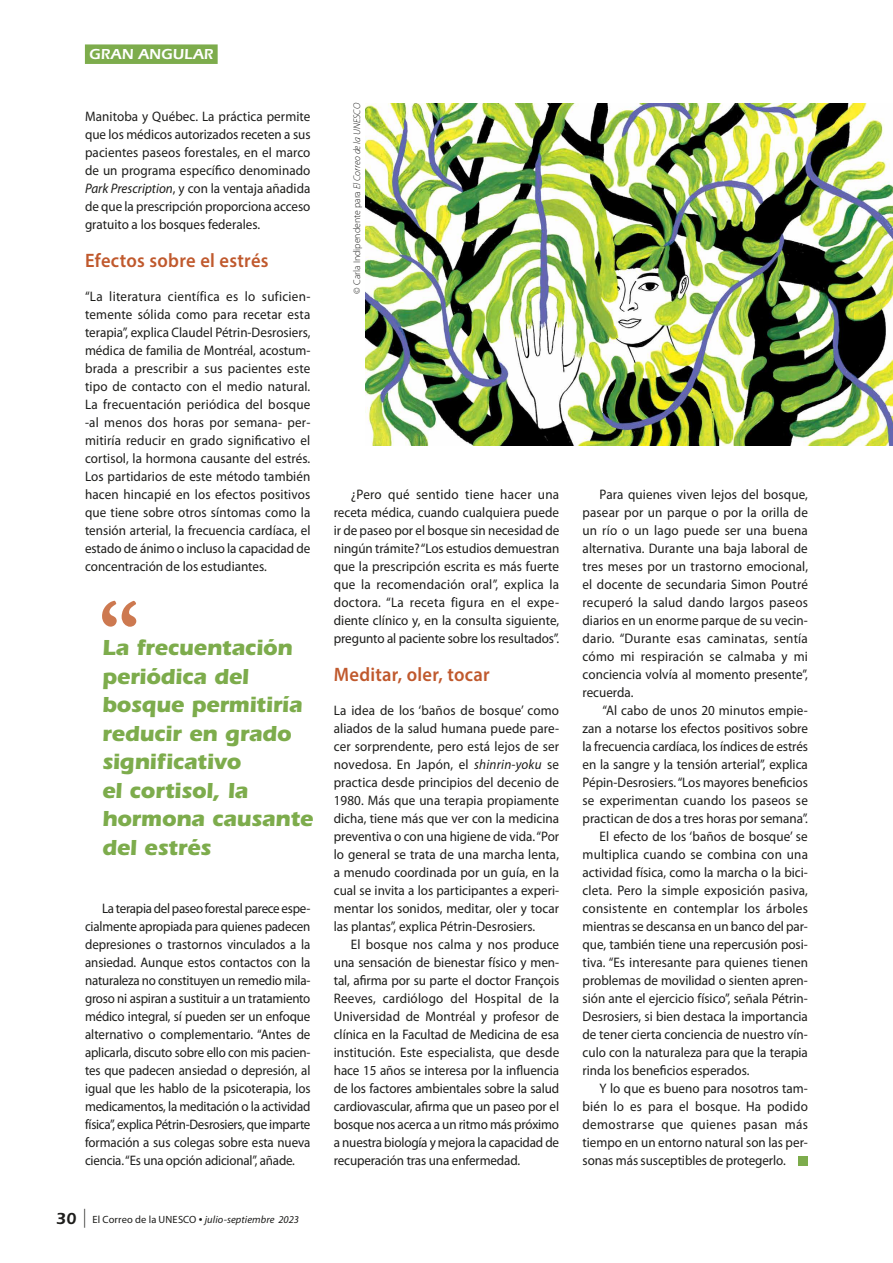
<style>
.page{position:relative;width:893px;height:1263px;background:#fff}
.page>*{position:absolute;margin:0;border:0;box-sizing:border-box;transform-origin:0 0}
.t1{font:700 22.5px/28.5px "ITC Eras Std";letter-spacing:-.015em;color:#7dac4c}
.t2{font:600 19.5px "Myriad Pro";letter-spacing:.015em;color:#c0592d;scale:.95 1}
.t3{font:600 15px "ITC Eras Std";letter-spacing:.03em;color:#fff}
.t4{font:13.8px/18px "Myriad Pro";color:#1d1d1b;text-align:justify;scale:.95 1}
.t5{font:13.8px/18px "Myriad Pro";color:#1d1d1b;text-align:justify;scale:.94 1}
.t6{font:13.8px "Myriad Pro";letter-spacing:.02em;color:#1d1d1b;scale:.95 1}
.t7{font:13.8px "Myriad Pro";letter-spacing:.025em;color:#1d1d1b;scale:.95 1}
.t8{font:italic 10.5px "Myriad Pro";letter-spacing:.01em;color:#1d1d1b}
.t9{font:300 9.75px "Myriad Pro";color:#1d1d1b}
.s1{font-style:italic}
.s2{font-family:"ITC Eras Std";font-weight:600;font-style:normal;font-size:16.5px}
.s3{font-style:normal;font-size:18.9px}
.s4{font-style:normal}
.s5{font-style:normal;font-size:13.5px}
</style>
<div class="page">
<img style="left:366px;top:103px;width:527px;height:342px">
<div style="left:85px;top:44px;width:133px;height:20px;background:#7dac4c"></div>
<div style="left:799px;top:1156px;width:9px;height:9px;background:#7dac4c"></div>
<svg style="left:102px;top:601px;width:34px;height:26px"></svg>
<p class="t3" style="left:89px;top:46px;width:126px">GRAN ANGULAR</p>
<p class="t4" style="left:85px;top:107px;width:239px">Manitoba y Québec. La práctica permite que los médicos autorizados receten a sus pacientes paseos forestales, en el marco de un programa específico denominado <span class="s1">Park Prescription</span>, y con la ventaja añadida de que la prescripción proporciona acceso gratuito a los bosques federales.</p>
<h2 class="t2" style="left:85px;top:248px;width:195px">Efectos sobre el estrés</h2>
<p class="t4" style="left:85px;top:287px;width:239px">“La literatura científica es lo suficien&shy;temente sólida como para recetar esta terapia”, explica Claudel Pétrin-Desrosiers, médica de familia de Montréal, acostum&shy;brada a prescribir a sus pacientes este tipo de contacto con el medio natural.<br>La frecuentación periódica del bosque -al menos dos horas por semana- per&shy;mitiría reducir en grado significativo el cortisol, la hormona causante del estrés.<br>Los partidarios de este método también hacen hincapié en los efectos positivos que tiene sobre otros síntomas como la tensión arterial, la frecuencia cardíaca, el estado de ánimo o incluso la capacidad de concentración de los estudiantes.</p>
<h1 class="t1" style="left:102px;top:633px;width:213px">La frecuentación periódica del bosque permitiría reducir en grado significativo<br>el cortisol, la hormona causante del estrés</h1>
<p class="t5" style="left:85px;top:899px;width:241px;text-indent:17px">La terapia del paseo forestal parece espe&shy;cialmente apropiada para quienes padecen depresiones o trastornos vinculados a la ansiedad. Aunque estos contactos con la naturaleza no constituyen un remedio mila&shy;groso ni aspiran a sustituir a un tratamiento médico integral, sí pueden ser un enfoque alternativo o complementario. “Antes de aplicarla, discuto sobre ello con mis pacien&shy;tes que padecen ansiedad o depresión, al igual que les hablo de la psicoterapia, los medicamentos, la meditación o la actividad física”, explica Pétrin-Desrosiers, que imparte formación a sus colegas sobre esta nueva ciencia. “Es una opción adicional”, añade.</p>
<p class="t8" style="left:56px;top:1212px;width:244px"><span class="s2">30</span> <span class="s3">|</span> <span class="s4">El Correo de la UNESCO</span> <span class="s5">•</span> julio-septiembre 2023</p>
<p class="t9" style="left:352px;top:294px;width:192px;rotate:-90deg">© Carla Indipendente para <span class="s1">El Correo de la UNESCO</span></p>
<p class="t4" style="left:334px;top:485px;width:239px;text-indent:17px">¿Pero qué sentido tiene hacer una receta médica, cuando cualquiera puede ir de paseo por el bosque sin necesidad de ningún trámite? “Los estudios demuestran que la prescripción escrita es más fuerte que la recomendación oral”, explica la doctora. “La receta figura en el expe&shy;diente clínico y, en la consulta siguiente, pregunto al paciente sobre los resultados”.</p>
<h2 class="t2" style="left:334px;top:662px;width:166px">Meditar, oler, tocar</h2>
<p class="t4" style="left:334px;top:701px;width:239px">La idea de los ‘baños de bosque’ como aliados de la salud humana puede pare&shy;cer sorprendente, pero está lejos de ser novedosa. En Japón, el <span class="s1">shinrin-yoku</span> se practica desde principios del decenio de 1980. Más que una terapia propiamente dicha, tiene más que ver con la medicina preventiva o con una higiene de vida. “Por lo general se trata de una marcha lenta, a menudo coordinada por un guía, en la cual se invita a los participantes a experi&shy;mentar los sonidos, meditar, oler y tocar las plantas”, explica Pétrin-Desrosiers.</p>
<p class="t4" style="left:334px;top:935px;width:239px;text-indent:17px">El bosque nos calma y nos produce una sensación de bienestar físico y men&shy;tal, afirma por su parte el doctor François Reeves, cardiólogo del Hospital de la Universidad de Montréal y profesor de clínica en la Facultad de Medicina de esa institución. Este especialista, que desde hace 15 años se interesa por la influencia de los factores ambientales sobre la salud cardiovascular, afirma que un paseo por el bosque nos acerca a un ritmo más próximo a nuestra biología y mejora la capacidad de recuperación tras una enfermedad.</p>
<p class="t4" style="left:583px;top:485px;width:239px;text-indent:17px">Para quienes viven lejos del bosque, pasear por un parque o por la orilla de un río o un lago puede ser una buena alternativa. Durante una baja laboral de tres meses por un trastorno emocional, el docente de secundaria Simon Poutré recuperó la salud dando largos paseos diarios en un enorme parque de su vecin&shy;dario. “Durante esas caminatas, sentía cómo mi respiración se calmaba y mi conciencia volvía al momento presente”, recuerda.</p>
<p class="t4" style="left:602px;top:701px;width:218px">“Al cabo de unos 20 minutos empie-</p>
<p class="t4" style="left:583px;top:719px;width:239px">zan a notarse los efectos positivos sobre</p>
<p class="t4" style="left:583px;top:737px;width:239px">la frecuencia cardíaca, los índices de estrés</p>
<p class="t4" style="left:583px;top:755px;width:239px">en la sangre y la tensión arterial”, explica</p>
<p class="t4" style="left:583px;top:773px;width:239px">Pépin-Desrosiers. “Los mayores beneficios</p>
<p class="t4" style="left:583px;top:791px;width:239px">se experimentan cuando los paseos se</p>
<p class="t4" style="left:583px;top:809px;width:239px">practican de dos a tres horas por semana”.</p>
<p class="t4" style="left:600px;top:827px;width:221px">El efecto de los ‘baños de bosque’ se</p>
<p class="t4" style="left:583px;top:845px;width:239px">multiplica cuando se combina con una</p>
<p class="t4" style="left:583px;top:863px;width:239px">actividad física, como la marcha o la bici-</p>
<p class="t4" style="left:583px;top:881px;width:239px">cleta. Pero la simple exposición pasiva,</p>
<p class="t6" style="left:583px;top:900px;width:239px">consistente en contemplar los árboles</p>
<p class="t4" style="left:583px;top:917px;width:239px">mientras se descansa en un banco del par-</p>
<p class="t4" style="left:583px;top:935px;width:239px">que, también tiene una repercusión posi-</p>
<p class="t4" style="left:583px;top:953px;width:239px">tiva. “Es interesante para quienes tienen</p>
<p class="t4" style="left:583px;top:971px;width:239px">problemas de movilidad o sienten apren-</p>
<p class="t4" style="left:583px;top:989px;width:239px">sión ante el ejercicio físico”, señala Pétrin-</p>
<p class="t4" style="left:583px;top:1007px;width:239px">Desrosiers, si bien destaca la importancia</p>
<p class="t4" style="left:583px;top:1025px;width:239px">de tener cierta conciencia de nuestro vín-</p>
<p class="t4" style="left:583px;top:1043px;width:239px">culo con la naturaleza para que la terapia</p>
<p class="t4" style="left:583px;top:1061px;width:177px">rinda los beneficios esperados.</p>
<p class="t4" style="left:600px;top:1079px;width:221px">Y lo que es bueno para nosotros tam-</p>
<p class="t6" style="left:583px;top:1098px;width:239px">bién lo es para el bosque. Ha podido</p>
<p class="t7" style="left:583px;top:1116px;width:239px">demostrarse que quienes pasan más</p>
<p class="t4" style="left:583px;top:1133px;width:239px">tiempo en un entorno natural son las per-</p>
<p class="t4" style="left:583px;top:1151px;width:215px">sonas más susceptibles de protegerlo.</p>
</div>
